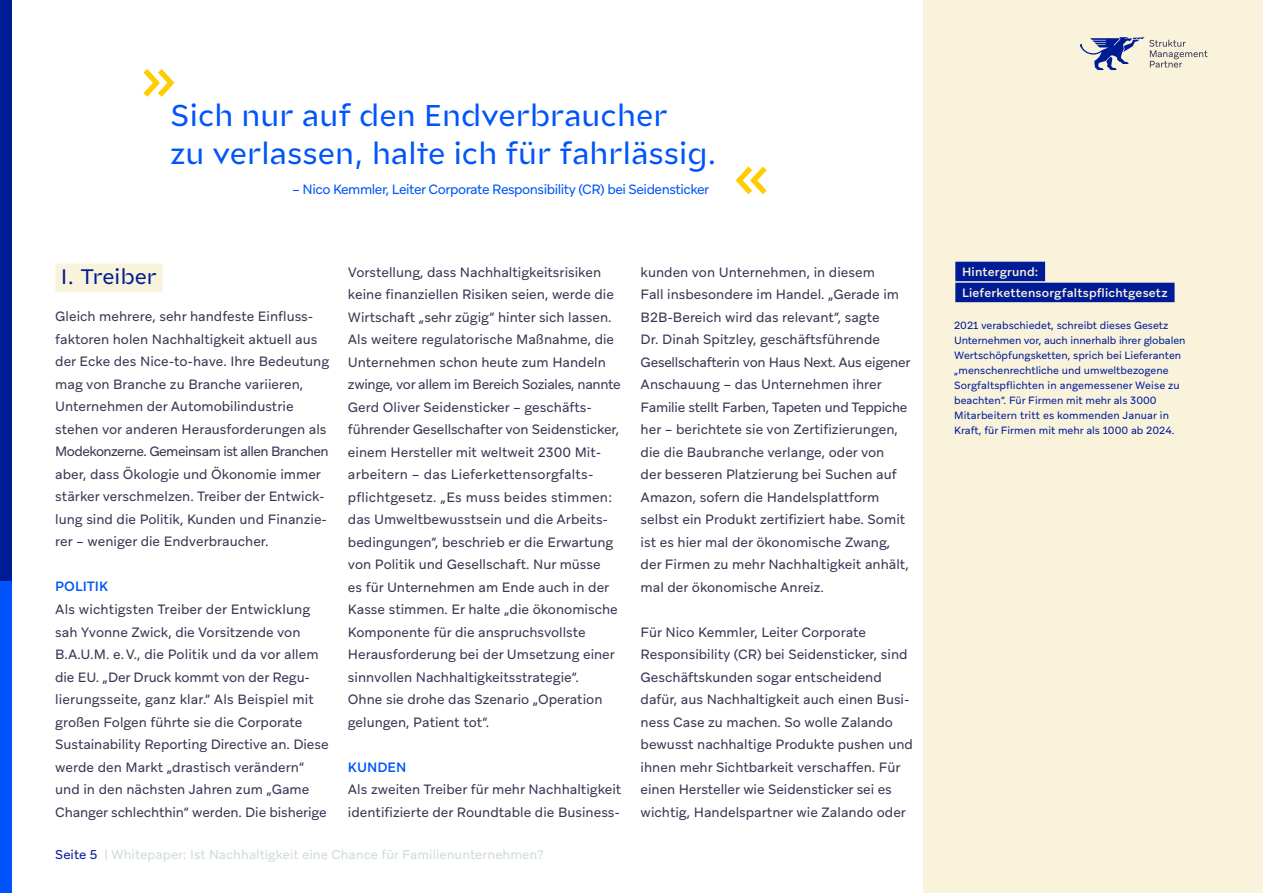
<style>
.page{position:relative;width:1263px;height:893px;background:#fff}
.page>*{position:absolute;margin:0;border:0;box-sizing:border-box;transform-origin:0 0}
.t1{font:75px "Glance Sans";color:#fc0}
.t2{font:30px/37.5px "Glance Sans";color:#0055fa}
.t3{font:21px "Glance Sans";color:#001b96}
.t4{font:13.5px/22.5px "Aribau Grotesk";color:#373754}
.t5{font:13.5px "Aribau Grotesk";letter-spacing:-.035em;color:#0055fa}
.t6{font:500 13.5px "Aribau Grotesk";color:#0055fa}
.t7{font:12.75px "Aribau Grotesk";color:#cfdbdb}
.t8{font:500 12px/21px "Aribau Grotesk";letter-spacing:.015em;color:#faf3dc}
.t9{font:10.5px/15px "Aribau Grotesk";color:#001b96}
.s1{color:#001b96}
</style>
<div class="page">
<div style="left:0;top:580px;width:12px;height:313px;background:#0055fa"></div>
<div style="left:0;top:0;width:12px;height:580px;background:#001b96"></div>
<div style="left:55px;top:264px;width:108px;height:28px;background:#faf3dc"></div>
<div style="left:924px;top:0;width:339px;height:893px;background:#faf3dc"></div>
<div style="left:955px;top:262px;width:90px;height:19px;background:#001b96"></div>
<div style="left:955px;top:283px;width:219px;height:19px;background:#001b96"></div>
<svg style="left:1080px;top:37px;width:128px;height:33px"></svg>
<h1 class="t1" style="left:138px;top:28px;width:41px">»</h1>
<h2 class="t2" style="left:170px;top:97px;width:548px">Sich nur auf den Endverbraucher<br>zu verlassen, halte ich für fahrlässig.</h2>
<p class="t5" style="left:292px;top:181px;width:419px">– Nico Kemmler, Leiter Corporate Responsibility (CR) bei Seidensticker</p>
<h1 class="t1" style="left:732px;top:126px;width:41px">«</h1>
<h3 class="t3" style="left:61px;top:263px;width:98px">I. Treiber</h3>
<p class="t4" style="left:55px;top:305px;width:275px">Gleich mehrere, sehr handfeste Einfluss&shy;faktoren holen Nachhaltigkeit aktuell aus der Ecke des Nice-to-have. Ihre Bedeutung mag von Branche zu Branche variieren, Unternehmen der Automobilindustrie stehen vor anderen Herausforderungen als Modekonzerne. Gemeinsam ist allen Branchen aber, dass Ökologie und Ökonomie immer stärker verschmelzen. Treiber der Entwick&shy;lung sind die Politik, Kunden und Finanzie&shy;rer – weniger die Endverbraucher.</p>
<p class="t6" style="left:55px;top:578px;width:54px">POLITIK</p>
<p class="t4" style="left:55px;top:598px;width:275px">Als wichtigsten Treiber der Entwicklung sah Yvonne Zwick, die Vorsitzende von B.A.U.M. e.V., die Politik und da vor allem die EU. „Der Druck kommt von der Regu&shy;lierungsseite, ganz klar.“ Als Beispiel mit großen Folgen führte sie die Corporate Sustainability Reporting Directive an. Diese werde den Markt „drastisch verändern“ und in den nächsten Jahren zum „Game Changer schlechthin“ werden. Die bisherige</p>
<p class="t4" style="left:348px;top:260px;width:274px">Vorstellung, dass Nachhaltigkeitsrisiken keine finanziellen Risiken seien, werde die Wirtschaft „sehr zügig“ hinter sich lassen.<br>Als weitere regulatorische Maßnahme, die Unternehmen schon heute zum Handeln zwinge, vor allem im Bereich Soziales, nannte Gerd Oliver Seidensticker – geschäfts&shy;führender Gesellschafter von Seidensticker, einem Hersteller mit weltweit 2300 Mit&shy;arbeitern – das Lieferkettensorgfalts&shy;pflichtgesetz. „Es muss beides stimmen: das Umweltbewusstsein und die Arbeits&shy;bedingungen“, beschrieb er die Erwartung von Politik und Gesellschaft. Nur müsse<br>es für Unternehmen am Ende auch in der Kasse stimmen. Er halte „die ökonomische Komponente für die anspruchsvollste Herausforderung bei der Umsetzung einer sinnvollen Nachhaltigkeitsstrategie“.<br>Ohne sie drohe das Szenario „Operation gelungen, Patient tot“.</p>
<p class="t6" style="left:348px;top:758px;width:60px">KUNDEN</p>
<p class="t4" style="left:348px;top:778px;width:275px">Als zweiten Treiber für mehr Nachhaltigkeit identifizierte der Roundtable die Business-</p>
<p class="t7" style="left:55px;top:846px;width:490px"><span class="s1">Seite 5</span> | Whitepaper: Ist Nachhaltigkeit eine Chance für Familienunternehmen?</p>
<p class="t4" style="left:641px;top:260px;width:271px">kunden von Unternehmen, in diesem<br>Fall insbesondere im Handel. „Gerade im B2B-Bereich wird das relevant“, sagte<br>Dr. Dinah Spitzley, geschäftsführende Gesellschafterin von Haus Next. Aus eigener Anschauung – das Unternehmen ihrer Familie stellt Farben, Tapeten und Teppiche her – berichtete sie von Zertifizierungen, die die Baubranche verlange, oder von<br>der besseren Platzierung bei Suchen auf Amazon, sofern die Handelsplattform selbst ein Produkt zertifiziert habe. Somit ist es hier mal der ökonomische Zwang, der Firmen zu mehr Nachhaltigkeit anhält, mal der ökonomische Anreiz.</p>
<p class="t4" style="left:641px;top:620px;width:274px">Für Nico Kemmler, Leiter Corporate Responsibility (CR) bei Seidensticker, sind Geschäftskunden sogar entscheidend dafür, aus Nachhaltigkeit auch einen Busi&shy;ness Case zu machen. So wolle Zalando bewusst nachhaltige Produkte pushen und ihnen mehr Sichtbarkeit verschaffen. Für einen Hersteller wie Seidensticker sei es wichtig, Handelspartner wie Zalando oder</p>
<p class="t8" style="left:962px;top:261px;width:207px">Hintergrund:<br>Lieferkettensorgfaltspflichtgesetz</p>
<p class="t9" style="left:954px;top:317px;width:233px">2021 verabschiedet, schreibt dieses Gesetz Unternehmen vor, auch innerhalb ihrer globalen Wertschöpfungsketten, sprich bei Lieferanten „menschenrechtliche und umweltbezogene Sorgfaltspflichten in angemessener Weise zu beachten“. Für Firmen mit mehr als 3000<br>Mitarbeitern tritt es kommenden Januar in Kraft, für Firmen mit mehr als 1000 ab 2024.</p>
</div>
